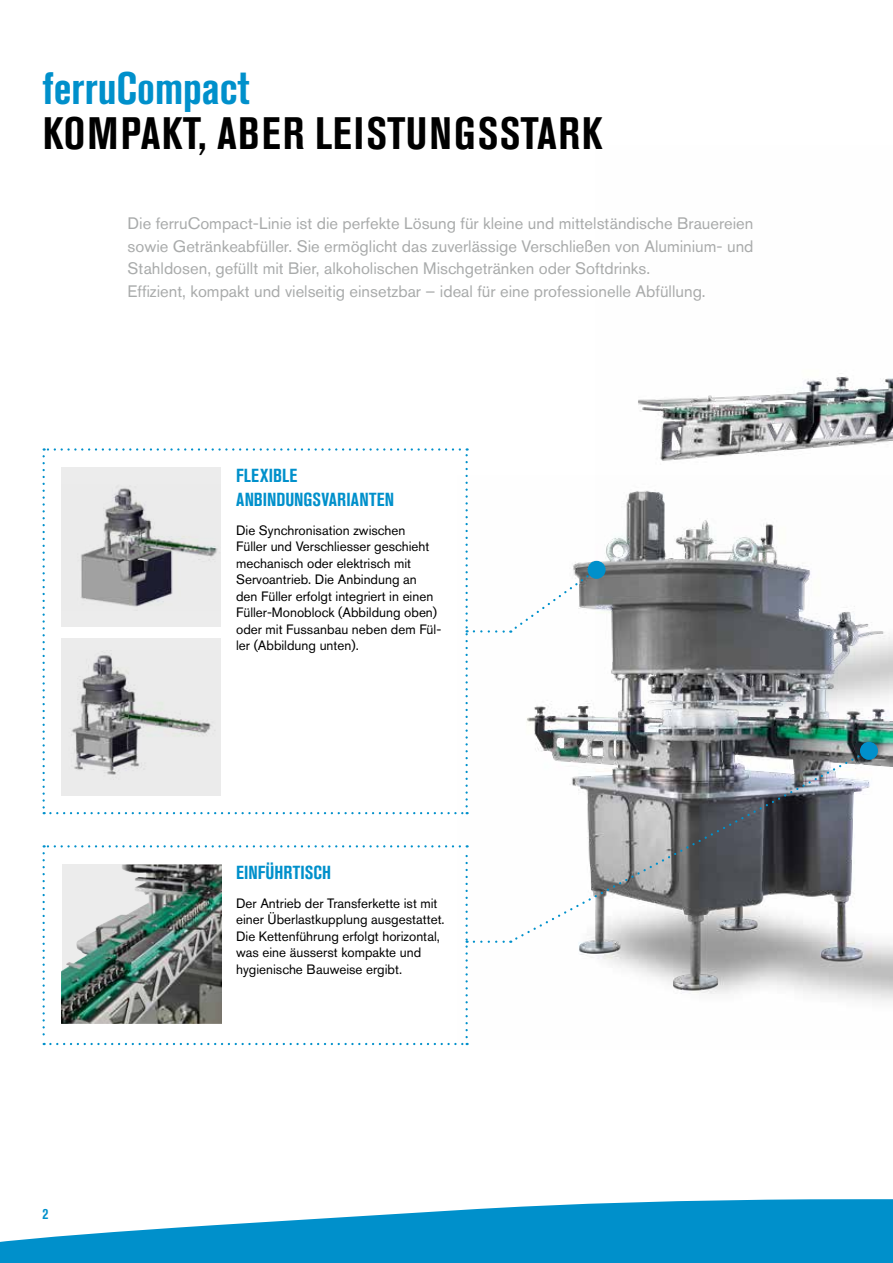
<style>
.page{position:relative;width:893px;height:1263px;background:#fff}
.page>*{position:absolute;margin:0;border:0;box-sizing:border-box;transform-origin:0 0}
.t1{font:700 condensed 45px "Akzidenz Grotesk Pro";letter-spacing:.03em;color:#000}
.t2{font:700 condensed 45px "Akzidenz Grotesk Pro";color:#0090cb}
.t3{font:700 condensed 18.75px/24px "Akzidenz Grotesk Pro";letter-spacing:.005em;color:#0090cb}
.t4{font:16.5px/22.5px "Akzidenz Grotesk Pro";color:#a9abab}
.t5{font:700 condensed 15px "Akzidenz Grotesk Pro";color:#0090cb}
.t6{font:13.5px/16.5px "Akzidenz Grotesk Pro";color:#000}
</style>
<div class="page">
<svg style="left:0;top:1199px;width:893px;height:64px;fill:#0090cb"></svg>
<img style="left:638px;top:376px;width:255px;height:85px">
<img style="left:461px;top:490px;width:432px;height:556px">
<svg style="left:513px;top:749px;width:356px;height:192px"></svg>
<svg style="left:474px;top:940px;width:37px;height:3px"></svg>
<div style="left:860px;top:742px;width:18px;height:18px;background:#0090cb;border-radius:50%"></div>
<svg style="left:474px;top:569px;width:124px;height:64px"></svg>
<div style="left:588px;top:561px;width:18px;height:18px;background:#0090cb;border-radius:50%"></div>
<svg style="left:43px;top:448px;width:425px;height:366px"></svg>
<div style="left:62px;top:468px;width:159px;height:159px;background:#ececec"></div>
<img style="left:81px;top:488px;width:137px;height:119px">
<svg style="left:43px;top:845px;width:425px;height:200px"></svg>
<img style="left:62px;top:864px;width:159px;height:160px">
<div style="left:62px;top:639px;width:159px;height:157px;background:#ececec"></div>
<img style="left:71px;top:651px;width:144px;height:124px">
<h1 class="t2" style="left:43px;top:59px;width:209px">ferruCompact</h1>
<h1 class="t1" style="left:43px;top:104px;width:561px">KOMPAKT, ABER LEISTUNGSSTARK</h1>
<p class="t4" style="left:128px;top:212px;width:627px">Die ferruCompact-Linie ist die perfekte Lösung für kleine und mittelständische Brauereien sowie Getränkeabfüller. Sie ermöglicht das zuverlässige Verschließen von Aluminium- und Stahldosen, gefüllt mit Bier, alkoholischen Mischgetränken oder Softdrinks.<br>Effizient, kompakt und vielseitig einsetzbar – ideal für eine professionelle Abfüllung.</p>
<h2 class="t3" style="left:236px;top:463px;width:160px">FLEXIBLE<br>ANBINDUNGSVARIANTEN</h2>
<p class="t6" style="left:236px;top:522px;width:207px">Die Synchronisation zwischen<br>Füller und Verschliesser geschieht mechanisch oder elektrisch mit<br>Servoantrieb. Die Anbindung an den Füller erfolgt integriert in einen<br>Füller-Monoblock (Abbildung oben) oder mit Fussanbau neben dem Fül&shy;ler (Abbildung unten).</p>
<p class="t5" style="left:43px;top:1204px;width:7px">2</p>
<h2 class="t3" style="left:236px;top:860px;width:96px">EINFÜHRTISCH</h2>
<p class="t6" style="left:236px;top:895px;width:210px">Der Antrieb der Transferkette ist mit einer Überlastkupplung ausgestattet.<br>Die Kettenführung erfolgt horizontal, was eine äusserst kompakte und hygienische Bauweise ergibt.</p>
</div>
